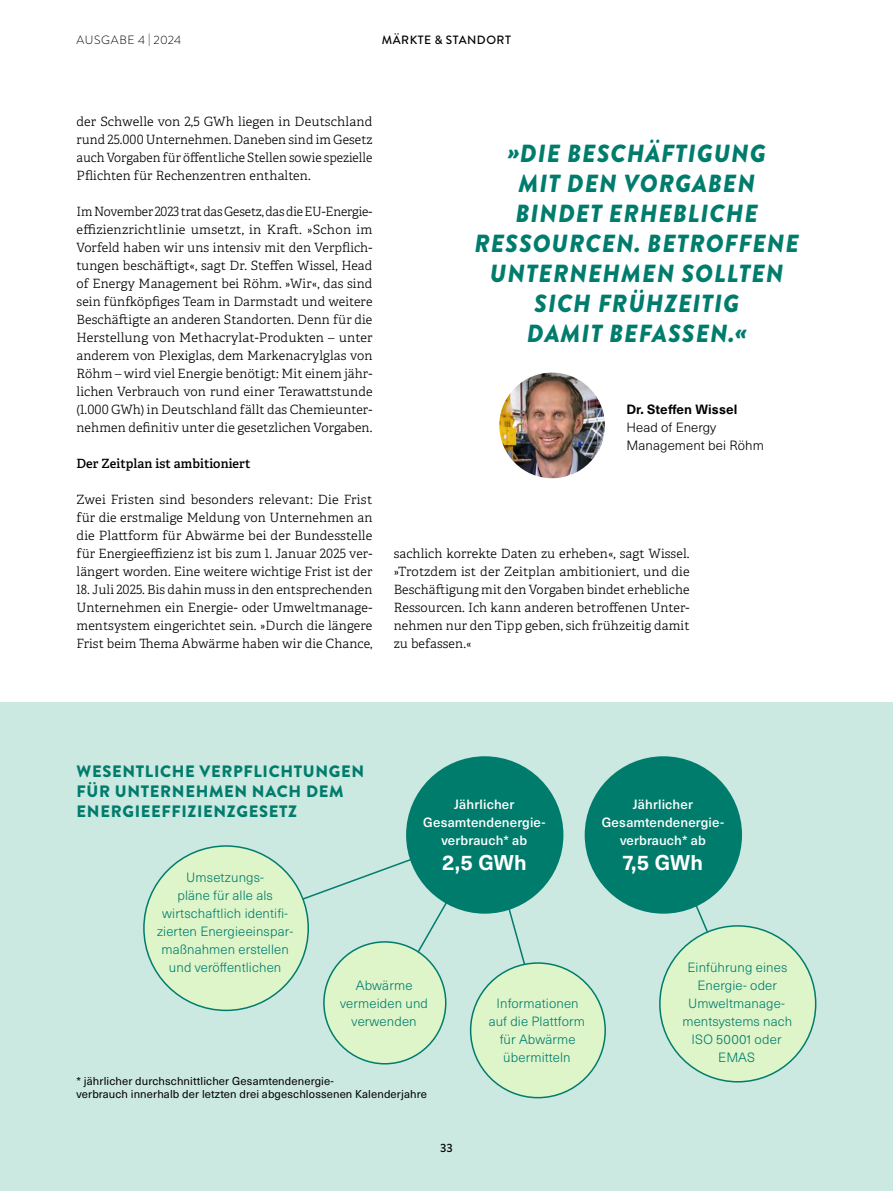
<style>
.page{position:relative;width:893px;height:1191px;background:#fff}
.page>*{position:absolute;margin:0;border:0;box-sizing:border-box;transform-origin:0 0}
.t1{font:italic 900 24.75px/30px "Brandon Grotesque";letter-spacing:.04em;color:#007c6d;text-align:center}
.t2{font:700 21px "Neue Haas Unica W1 G";color:#fff}
.t3{font:900 16.5px/19.8px "Brandon Grotesque";letter-spacing:.04em;color:#007c6d}
.t4{font:300 13.2px/18px "Neue Haas Unica W1 G";letter-spacing:.01em;color:#007c6d;text-align:center}
.t5{font:500 13.2px/18px "Neue Haas Unica W1 G";letter-spacing:.01em;color:#fff;text-align:center}
.t6{font:300 13.2px/18px "Neue Haas Unica W1 G";letter-spacing:.01em;color:#000}
.t7{font:700 13.2px "Neue Haas Unica W1 G";letter-spacing:.01em;color:#000}
.t8{font:300 12.75px/18px "Adelle";letter-spacing:.01em;color:#000;text-align:justify}
.t9{font:600 12.75px "Adelle";letter-spacing:.005em;color:#000}
.t10{font:500 12px "Brandon Grotesque";letter-spacing:.04em;color:#000}
.t11{font:300 12px "Brandon Grotesque";letter-spacing:.05em;color:#000}
.t12{font:11.25px/13.5px "Neue Haas Unica W1 G";letter-spacing:.01em;color:#000}
</style>
<div class="page">
<div style="left:0;top:702px;width:893px;height:489px;background:#cbe8e1"></div>
<svg style="left:661px;top:843px;width:81px;height:141px"></svg>
<img style="left:499px;top:372px;width:106px;height:106px;border-radius:53px">
<div style="left:585px;top:756px;width:157px;height:157px;background:#007c6d;border-radius:50%"></div>
<div style="left:660px;top:926px;width:156px;height:155px;background:#def5c9;border-radius:50%"></div>
<svg style="left:235px;top:843px;width:251px;height:167px"></svg>
<svg style="left:486px;top:884px;width:60px;height:103px"></svg>
<div style="left:406px;top:756px;width:157px;height:157px;background:#007c6d;border-radius:50%"></div>
<div style="left:144px;top:846px;width:164px;height:164px;background:#def5c9;border-radius:50%"></div>
<div style="left:324px;top:942px;width:122px;height:121px;background:#def5c9;border-radius:50%"></div>
<div style="left:323px;top:941px;width:123px;height:123px;border:2px solid #007c6d;border-radius:50%"></div>
<div style="left:471px;top:963px;width:134px;height:134px;background:#def5c9;border-radius:50%"></div>
<p class="t11" style="left:77px;top:32px;width:106px">AUSGABE 4 | 2024</p>
<p class="t10" style="left:382px;top:32px;width:130px">MÄRKTE &amp; STANDORT</p>
<p class="t8" style="left:77px;top:113px;width:297px">der Schwelle von 2,5 GWh liegen in Deutschland rund 25.000 Unternehmen. Daneben sind im Gesetz auch Vorgaben für öffentliche Stellen sowie spezielle Pflichten für Rechenzentren enthalten.</p>
<p class="t8" style="left:77px;top:203px;width:297px">Im November 2023 trat das Gesetz, das die EU-Energie&shy;effizienzrichtlinie umsetzt, in Kraft. »Schon im Vorfeld haben wir uns intensiv mit den Verpflich&shy;tungen beschäftigt«, sagt Dr. Steffen Wissel, Head of Energy Management bei Röhm. »Wir«, das sind sein fünfköpfiges Team in Darmstadt und weitere Beschäftigte an anderen Standorten. Denn für die Herstellung von Methacrylat-Produkten – unter anderem von Plexiglas, dem Markenacrylglas von Röhm – wird viel Energie benötigt: Mit einem jähr&shy;lichen Verbrauch von rund einer Terawattstunde (1.000 GWh) in Deutschland fällt das Chemieunter&shy;nehmen definitiv unter die gesetzlichen Vorgaben.</p>
<p class="t9" style="left:77px;top:456px;width:175px">Der Zeitplan ist ambitioniert</p>
<p class="t8" style="left:77px;top:491px;width:297px">Zwei Fristen sind besonders relevant: Die Frist für die erstmalige Meldung von Unternehmen an die Plattform für Abwärme bei der Bundesstelle für Energieeffizienz ist bis zum 1. Januar 2025 ver&shy;längert worden. Eine weitere wichtige Frist ist der</p>
<p class="t8" style="left:77px;top:581px;width:297px">18. Juli 2025. Bis dahin muss in den entsprechenden Unternehmen ein Energie- oder Umweltmanage&shy;mentsystem eingerichtet sein. »Durch die längere Frist beim Thema Abwärme haben wir die Chance,</p>
<h1 class="t1" style="left:474px;top:139px;width:326px">»DIE BESCHÄFTIGUNG<br>MIT DEN VORGABEN<br>BINDET ERHEBLICHE<br>RESSOURCEN. BETROFFENE<br>UNTERNEHMEN SOLLTEN<br>SICH FRÜHZEITIG<br>DAMIT BEFASSEN.«</h1>
<p class="t7" style="left:626px;top:399px;width:113px">Dr. Steffen Wissel</p>
<p class="t6" style="left:626px;top:418px;width:139px">Head of Energy<br>Management bei Röhm</p>
<p class="t8" style="left:394px;top:545px;width:297px">sachlich korrekte Daten zu erheben«, sagt Wissel. »Trotzdem ist der Zeitplan ambitioniert, und die Beschäftigung mit den Vorgaben bindet erhebliche Ressourcen. Ich kann anderen betroffenen Unter&shy;nehmen nur den Tipp geben, sich frühzeitig damit zu befassen.«</p>
<p class="t3" style="left:77px;top:762px;width:289px">WESENTLICHE VERPFLICHTUNGEN<br>FÜR UNTERNEHMEN NACH DEM<br>ENERGIEEFFIZIENZGESETZ</p>
<p class="t4" style="left:157px;top:868px;width:138px">Umsetzungs-<br>pläne für alle als wirtschaftlich identifi&shy;zierten Energieeinspar&shy;maßnahmen erstellen und veröffentlichen</p>
<p class="t5" style="left:423px;top:794px;width:123px">Jährlicher<br>Gesamtendenergie&shy;verbrauch* ab</p>
<h2 class="t2" style="left:442px;top:847px;width:86px">2,5 GWh</h2>
<p class="t4" style="left:340px;top:976px;width:89px">Abwärme vermeiden und verwenden</p>
<p class="t12" style="left:77px;top:1073px;width:352px">* jährlicher durchschnittlicher Gesamtendenergie-<br>verbrauch innerhalb der letzten drei abgeschlossenen Kalenderjahre</p>
<p class="t10" style="left:440px;top:1140px;width:14px">33</p>
<p class="t4" style="left:489px;top:994px;width:98px">Informationen auf die Plattform für Abwärme übermitteln</p>
<p class="t5" style="left:602px;top:794px;width:123px">Jährlicher<br>Gesamtendenergie&shy;verbrauch* ab</p>
<h2 class="t2" style="left:623px;top:847px;width:82px">7,5 GWh</h2>
<p class="t4" style="left:682px;top:958px;width:111px">Einführung eines<br>Energie- oder<br>Umweltmanage&shy;mentsystems nach<br>ISO 50001 oder<br>EMAS</p>
</div>
